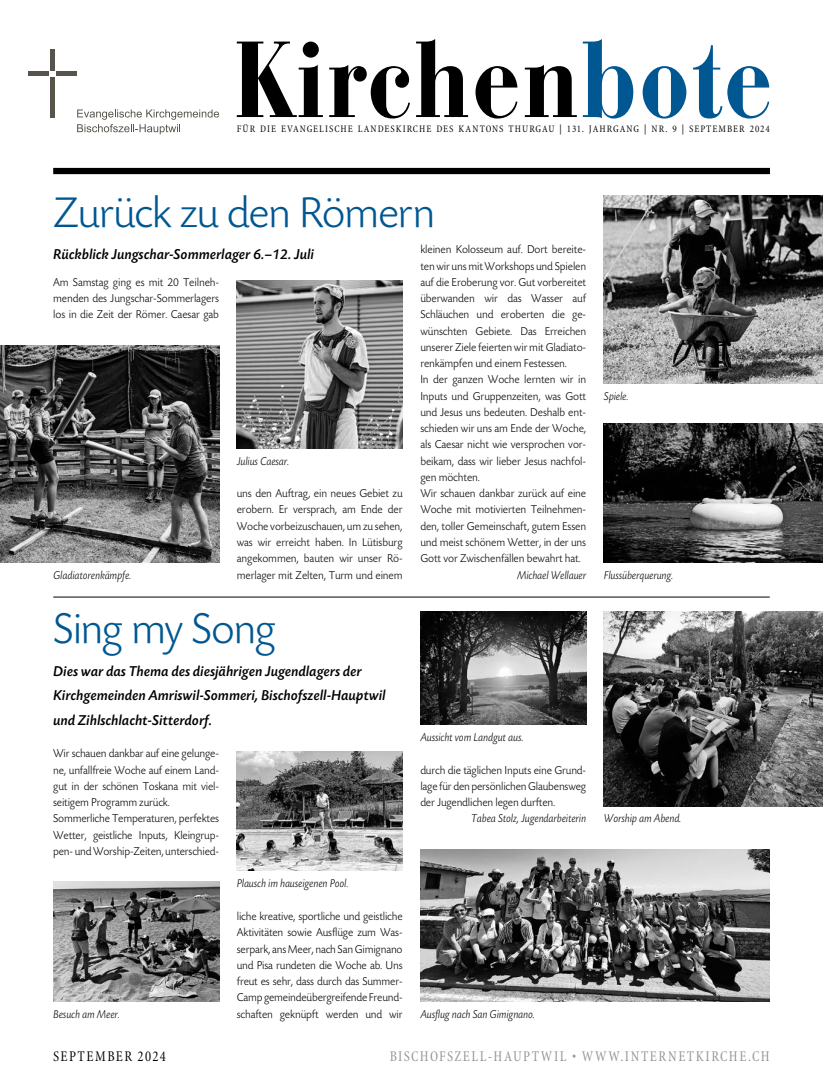
<style>
.page{position:relative;width:823px;height:1092px;background:#fff}
.page>*{position:absolute;margin:0;border:0;box-sizing:border-box;transform-origin:0 0}
.t1{font:300 45px "Today SBOP";letter-spacing:-.035em;color:#005792}
.t2{font:italic 500 15px/24.4px "Today SBOP";color:#000}
.t3{font:condensed 15px "Minion";letter-spacing:.105em;color:#959490;scale:.95 1}
.t4{font:condensed 15px "Minion";letter-spacing:.105em;color:#000;scale:.95 1}
.t5{font:300 11.88px/16.2px "Today SBOP";letter-spacing:-.01em;color:#000;text-align:justify;scale:.95 1}
.t6{font:italic 300 11.88px "Today SBOP";letter-spacing:-.01em;color:#000;scale:.95 1}
.t7{font:condensed 10.12px "Minion";letter-spacing:.095em;color:#000}
</style>
<div class="page">
<svg style="left:237px;top:42px;width:86px;height:75px"></svg>
<svg style="left:329px;top:65px;width:81px;height:53px"></svg>
<svg style="left:416px;top:39px;width:52px;height:78px"></svg>
<svg style="left:475px;top:66px;width:42px;height:52px"></svg>
<svg style="left:524px;top:65px;width:52px;height:52px"></svg>
<svg style="left:582px;top:39px;width:51px;height:79px"></svg>
<svg style="left:642px;top:66px;width:44px;height:52px"></svg>
<svg style="left:693px;top:45px;width:75px;height:73px"></svg>
<div style="left:53px;top:168px;width:716px;height:6px;background:#000"></div>
<div style="left:50px;top:77px;width:5px;height:40px;background:#57544b"></div>
<div style="left:50px;top:49px;width:5px;height:21px;background:#57544b"></div>
<hr style="left:56px;top:72px;width:21px;height:4px;background:#57544b">
<hr style="left:28px;top:72px;width:21px;height:4px;background:#57544b">
<svg style="left:77px;top:109px;width:142px;height:25px"></svg>
<img style="left:603px;top:423px;width:219px;height:139px">
<img style="left:0;top:345px;width:219px;height:217px">
<img style="left:603px;top:196px;width:219px;height:187px">
<img style="left:420px;top:611px;width:166px;height:113px">
<img style="left:53px;top:881px;width:166px;height:120px">
<img style="left:420px;top:849px;width:349px;height:152px">
<img style="left:603px;top:611px;width:219px;height:195px">
<img style="left:237px;top:280px;width:165px;height:168px">
<hr style="left:53px;top:596px;width:716px;height:1px;background:#000">
<img style="left:237px;top:751px;width:165px;height:119px">
<p class="t7" style="left:237px;top:124px;width:534px">FÜR DIE EVANGELISCHE LANDESKIRCHE DES KANTONS THURGAU | 131. JAHRGANG | NR. 9 | SEPTEMBER 2024</p>
<h1 class="t1" style="left:53px;top:189px;width:383px">Zurück zu den Römern</h1>
<p class="t2" style="left:53px;top:242px;width:262px">Rückblick Jungschar-Sommerlager 6.–12. Juli</p>
<p class="t5" style="left:53px;top:274px;width:176px">Am Samstag ging es mit 20 Teilneh&shy;menden des Jungschar-Sommerlagers los in die Zeit der Römer. Caesar gab</p>
<p class="t5" style="left:420px;top:242px;width:176px;text-align:left">kleinen Kolosseum auf. Dort bereite&shy;ten wir uns mit Workshops und Spielen auf die Eroberung vor. Gut vorbereitet überwanden wir das Wasser auf Schläuchen und eroberten die ge&shy;wünschten Gebiete. Das Erreichen unserer Ziele feierten wir mit Gladiato&shy;renkämpfen und einem Festessen.<br>In der ganzen Woche lernten wir in Inputs und Gruppenzeiten, was Gott und Jesus uns bedeuten. Deshalb ent&shy;schieden wir uns am Ende der Woche, als Caesar nicht wie versprochen vor&shy;beikam, dass wir lieber Jesus nachfol&shy;gen möchten.<br>Wir schauen dankbar zurück auf eine Woche mit motivierten Teilnehmen&shy;den, toller Gemeinschaft, gutem Essen und meist schönem Wetter, in der uns Gott vor Zwischenfällen bewahrt hat.</p>
<p class="t6" style="left:517px;top:568px;width:74px">Michael Wellauer</p>
<p class="t6" style="left:603px;top:389px;width:27px">Spiele.</p>
<p class="t6" style="left:237px;top:454px;width:57px">Julius Caesar.</p>
<p class="t5" style="left:237px;top:485px;width:176px">uns den Auftrag, ein neues Gebiet zu erobern. Er versprach, am Ende der Woche vorbeizuschauen, um zu sehen, was wir erreicht haben. In Lütisburg angekommen, bauten wir unser Rö&shy;merlager mit Zelten, Turm und einem</p>
<h1 class="t1" style="left:53px;top:604px;width:224px">Sing my Song</h1>
<p class="t2" style="left:53px;top:659px;width:334px">Dies war das Thema des diesjährigen Jugendlagers der<br>Kirchgemeinden Amriswil-Sommeri, Bischofszell-Hauptwil und Zihlschlacht-Sitterdorf.</p>
<p class="t6" style="left:53px;top:568px;width:84px">Gladiatorenkämpfe.</p>
<p class="t6" style="left:603px;top:568px;width:75px">Flussüberquerung.</p>
<p class="t5" style="left:53px;top:745px;width:176px;text-align:left">Wir schauen dankbar auf eine gelunge&shy;ne, unfallfreie Woche auf einem Land&shy;gut in der schönen Toskana mit viel&shy;seitigem Programm zurück.<br>Sommerliche Temperaturen, perfektes Wetter, geistliche Inputs, Kleingrup&shy;pen- und Worship-Zeiten, unterschied-</p>
<p class="t6" style="left:237px;top:877px;width:119px">Plausch im hauseigenen Pool.</p>
<p class="t6" style="left:420px;top:731px;width:110px">Aussicht vom Landgut aus.</p>
<p class="t5" style="left:420px;top:762px;width:176px">durch die täglichen Inputs eine Grund&shy;lage für den persönlichen Glaubensweg der Jugendlichen legen durften.</p>
<p class="t6" style="left:471px;top:812px;width:122px">Tabea Stolz, Jugendarbeiterin</p>
<p class="t5" style="left:237px;top:908px;width:176px">liche kreative, sportliche und geistliche Aktivitäten sowie Ausflüge zum Was&shy;serpark, ans Meer, nach San Gimignano und Pisa rundeten die Woche ab. Uns freut es sehr, dass durch das Summer-Camp gemeindeübergreifende Freund&shy;schaften geknüpft werden und wir</p>
<p class="t6" style="left:53px;top:1007px;width:72px">Besuch am Meer.</p>
<p class="t6" style="left:420px;top:1007px;width:122px">Ausflug nach San Gimignano.</p>
<p class="t6" style="left:603px;top:812px;width:83px">Worship am Abend.</p>
<p class="t4" style="left:53px;top:1048px;width:120px">SEPTEMBER 2024</p>
<p class="t3" style="left:389px;top:1048px;width:401px">BISCHOFSZELL-HAUPTWIL • WWW.INTERNETKIRCHE.CH</p>
</div>
